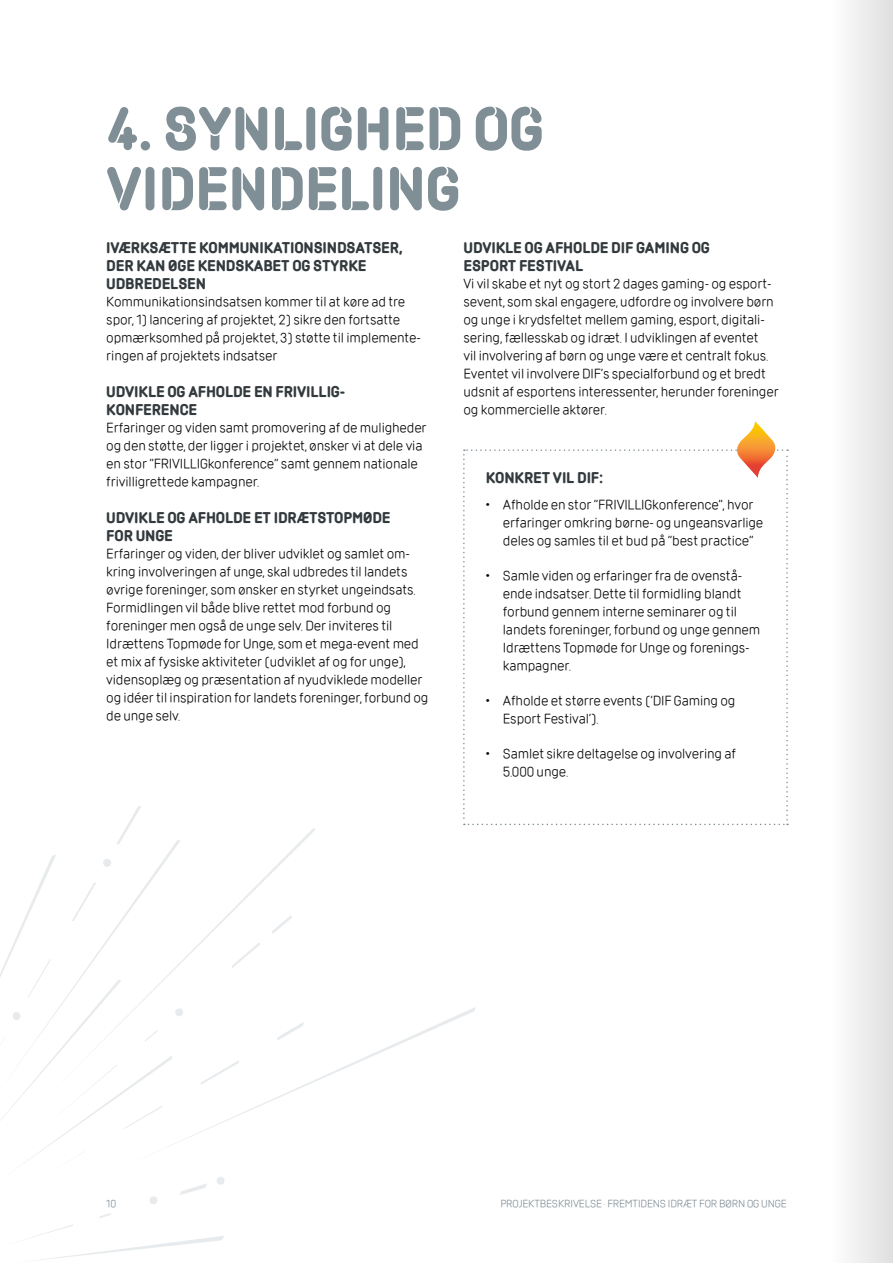
<style>
.page{position:relative;width:893px;height:1263px;background:#fff}
.page>*{position:absolute;margin:0;border:0;box-sizing:border-box;transform-origin:0 0}
.t1{font:700 52.5px/60px "DIF Stencil";letter-spacing:-.01em;color:#808e96}
.t2{font:13.5px/18px "DIF";letter-spacing:-.01em;color:#000}
.t3{font:700 13.5px/18px "DIF";letter-spacing:-.01em;color:#333a3d}
.t4{font:10.5px "DIF";letter-spacing:-.01em;color:#808e96}
</style>
<div class="page">
<svg style="left:117px;top:806px;width:24px;height:38px"></svg>
<svg style="left:27px;top:1225px;width:197px;height:36px"></svg>
<svg style="left:99px;top:1213px;width:12px;height:5px"></svg>
<svg style="left:260px;top:1007px;width:216px;height:99px"></svg>
<svg style="left:277px;top:1022px;width:27px;height:19px"></svg>
<svg style="left:272px;top:915px;width:20px;height:18px"></svg>
<svg style="left:0;top:854px;width:260px;height:350px"></svg>
<svg style="left:463px;top:421px;width:325px;height:404px"></svg>
<div style="left:829px;top:0;width:64px;height:1263px;background:linear-gradient(to right,#fff,#e0e0e0)"></div>
<hr style="left:892px;top:0;width:1px;height:1263px;background:#000">
<h1 class="t1" style="left:106px;top:99px;width:439px">4. SYNLIGHED OG<br>VIDENDELING</h1>
<p class="t3" style="left:106px;top:239px;width:298px">IVÆRKSÆTTE KOMMUNIKATIONSINDSATSER,<br>DER KAN ØGE KENDSKABET OG STYRKE<br>UDBREDELSEN</p>
<p class="t2" style="left:106px;top:292px;width:316px">Kommunikationsindsatsen kommer til at køre ad tre spor, 1) lancering af projektet, 2) sikre den fortsatte opmærksomhed på projektet, 3) støtte til implemente&shy;ringen af projektets indsatser</p>
<p class="t3" style="left:106px;top:383px;width:240px">UDVIKLE OG AFHOLDE EN FRIVILLIG-<br>KONFERENCE</p>
<p class="t2" style="left:106px;top:418px;width:322px">Erfaringer og viden samt promovering af de muligheder og den støtte, der ligger i projektet, ønsker vi at dele via en stor ”FRIVILLIGkonference” samt gennem nationale frivilligrettede kampagner.</p>
<p class="t3" style="left:106px;top:508px;width:286px">UDVIKLE OG AFHOLDE ET IDRÆTSTOPMØDE<br>FOR UNGE</p>
<p class="t2" style="left:106px;top:544px;width:324px">Erfaringer og viden, der bliver udviklet og samlet om&shy;kring involveringen af unge, skal udbredes til landets øvrige foreninger, som ønsker en styrket ungeindsats.<br>Formidlingen vil både blive rettet mod forbund og foreninger men også de unge selv. Der inviteres til Idrættens Topmøde for Unge, som et mega-event med et mix af fysiske aktiviteter (udviklet af og for unge), vidensoplæg og præsentation af nyudviklede modeller og idéer til inspiration for landets foreninger, forbund og de unge selv.</p>
<p class="t3" style="left:463px;top:238px;width:248px">UDVIKLE OG AFHOLDE DIF GAMING OG<br>ESPORT FESTIVAL</p>
<p class="t2" style="left:463px;top:274px;width:317px">Vi vil skabe et nyt og stort 2 dages gaming- og esport&shy;sevent, som skal engagere, udfordre og involvere børn og unge i krydsfeltet mellem gaming, esport, digitali&shy;sering, fællesskab og idræt. I udviklingen af eventet<br>vil involvering af børn og unge være et centralt fokus.<br>Eventet vil involvere DIF’s specialforbund og et bredt udsnit af esportens interessenter, herunder foreninger og kommercielle aktører.</p>
<p class="t3" style="left:486px;top:469px;width:119px">KONKRET VIL DIF:</p>
<p class="t2" style="left:503px;top:495px;width:262px;text-indent:-17px">• Afholde en stor ”FRIVILLIGkonference”, hvor erfaringer omkring børne- og ungeansvarlige deles og samles til et bud på ”best practice”</p>
<p class="t2" style="left:503px;top:566px;width:259px;text-indent:-17px">• Samle viden og erfaringer fra de ovenstå&shy;ende indsatser. Dette til formidling blandt forbund gennem interne seminarer og til landets foreninger, forbund og unge gennem Idrættens Topmøde for Unge og forenings&shy;kampagner.</p>
<p class="t2" style="left:503px;top:691px;width:234px;text-indent:-17px">• Afholde et større events (’DIF Gaming og<br>Esport Festival’).</p>
<p class="t2" style="left:503px;top:744px;width:235px;text-indent:-17px">• Samlet sikre deltagelse og involvering af<br>5.000 unge.</p>
<p class="t4" style="left:106px;top:1197px;width:11px">10</p>
<p class="t4" style="left:500px;top:1197px;width:288px">PROJEKTBESKRIVELSE · FREMTIDENS IDRÆT FOR BØRN OG UNGE</p>
</div>
